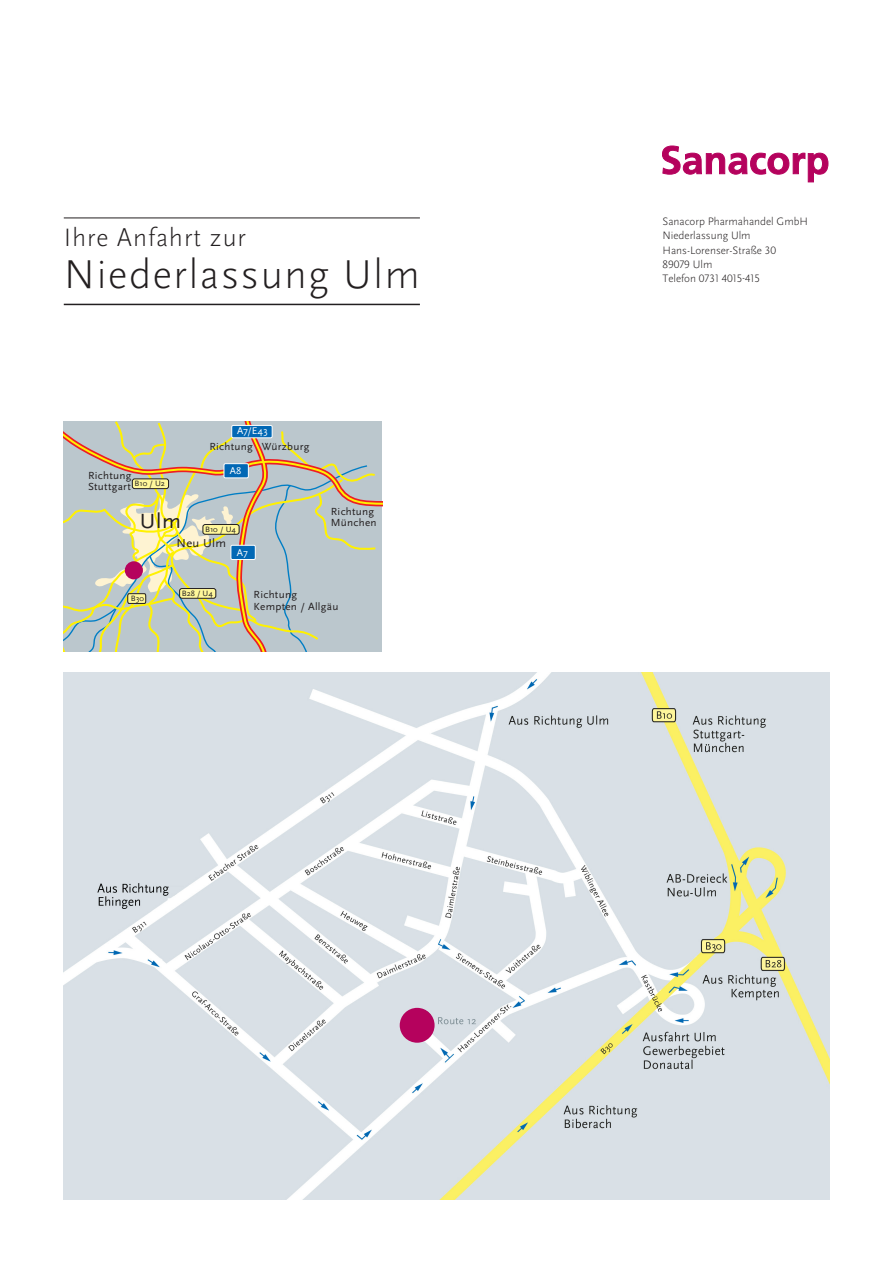
<style>
.page{position:relative;width:893px;height:1263px;background:#fff}
.page>*{position:absolute;margin:0;border:0;box-sizing:border-box;transform-origin:0 0}
.Head_Teil2_groß_28{font:300 42px "Scala Sans OT";letter-spacing:.04em;color:#231f20}
.Head_Teil2_groß_28-2{font:300 26.25px "Scala Sans OT";letter-spacing:.04em;color:#231f20}
.t1{font:21.45px "Scala Sans OT";color:#231f20;scale:1.04 1}
.t2{font:12.15px "Scala Sans OT";letter-spacing:.025em;color:#231f20;scale:1.04 1}
.t3{font:300 11.25px/14.2px "Scala Sans OT";color:#231f20}
.t4{font:10.8px/11.4px "Scala Sans OT";letter-spacing:.025em;color:#231f20;scale:1.04 1}
.t5{font:10.05px "Scala Sans OT";color:#fff;scale:1.04 1}
.t6{font:8.1px "Scala Sans OT";color:#231f20;scale:1.04 1}
</style>
<div class="page">
<img style="left:64px;top:672px;width:765px;height:527px">
<svg style="left:662px;top:146px;width:166px;height:36px"></svg>
<svg style="left:64px;top:421px;width:318px;height:230px;background:#bfc5ba"></svg>
<div style="left:400px;top:1008px;width:35px;height:35px;background:#b5025d;border-radius:50%"></div>
<div style="left:125px;top:561px;width:18px;height:18px;background:#b5025d;border-radius:50%"></div>
<hr style="left:64px;top:218px;width:356px;height:1px;background:#231f20">
<hr style="left:64px;top:304px;width:356px;height:1px;background:#231f20">
<p class="Head_Teil2_groß_28-2" style="left:64px;top:224px;width:184px">Ihre Anfahrt zur</p>
<p class="Head_Teil2_groß_28" style="left:64px;top:252px;width:357px">Niederlassung Ulm</p>
<p class="t4" style="left:88px;top:470px;width:43px">Richtung<br>Stuttgart</p>
<p class="t6" style="left:135px;top:479px;width:31px">B10 / U2</p>
<p class="t5" style="left:237px;top:426px;width:31px">A7/E43</p>
<p class="t5" style="left:230px;top:465px;width:13px">A8</p>
<p class="t4" style="left:209px;top:441px;width:98px">Richtung Würzburg</p>
<p class="t1" style="left:140px;top:510px;width:41px">Ulm</p>
<p class="t2" style="left:176px;top:537px;width:49px">Neu Ulm</p>
<p class="t6" style="left:205px;top:525px;width:31px">B10 / U4</p>
<p class="t5" style="left:237px;top:547px;width:12px">A7</p>
<p class="t4" style="left:331px;top:506px;width:46px">Richtung<br>München</p>
<p class="t6" style="left:131px;top:594px;width:14px">B30</p>
<p class="t6" style="left:182px;top:589px;width:31px">B28 / U4</p>
<p class="t4" style="left:254px;top:589px;width:83px">Richtung<br>Kempten / Allgäu</p>
<p class="t3" style="left:662px;top:215px;width:147px">Sanacorp Pharmahandel GmbH</p>
<p class="t3" style="left:662px;top:229px;width:115px">Niederlassung Ulm<br>Hans-Lorenser-Straße 30<br>89079 Ulm<br>Telefon 0731 4015-415</p>
</div>
